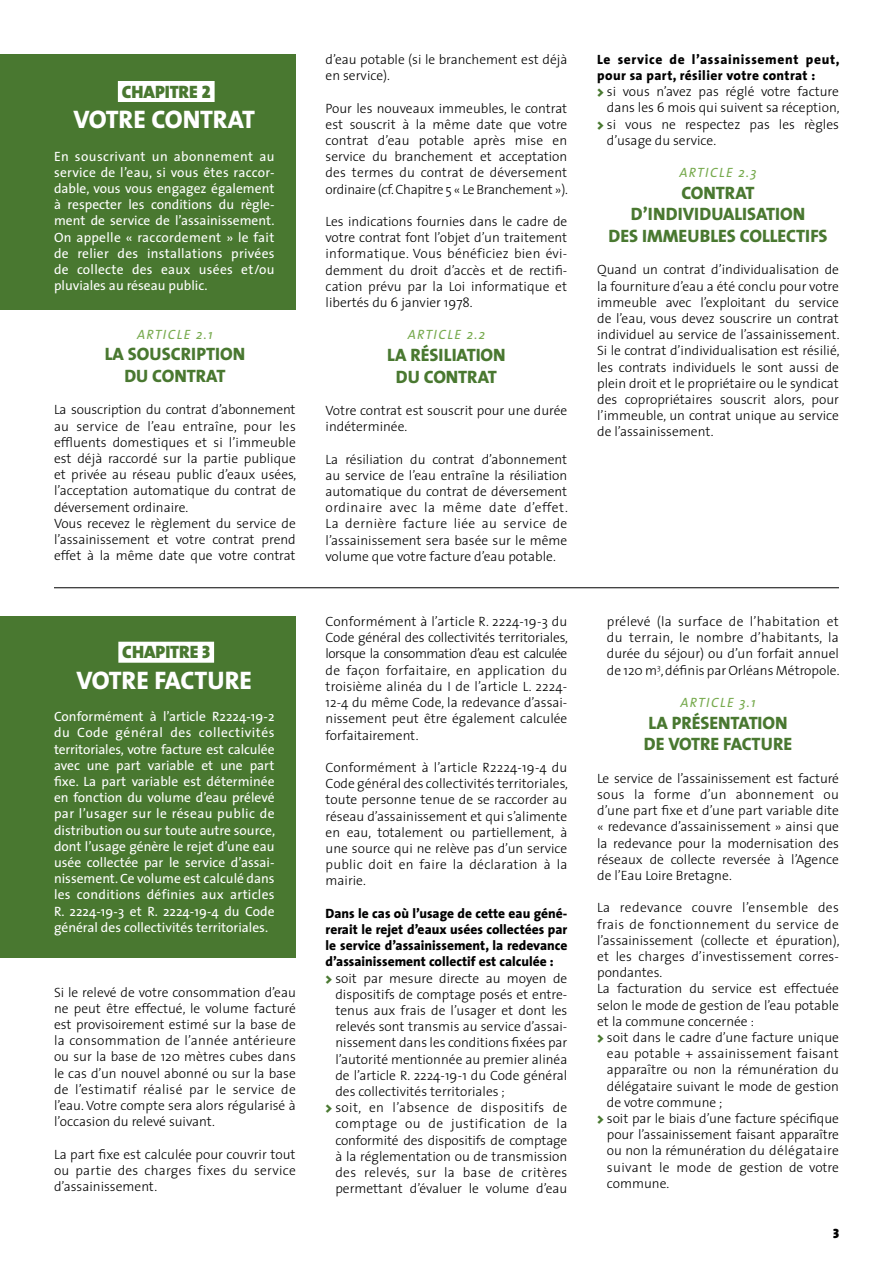
<style>
.page{position:relative;width:893px;height:1263px;background:#fff}
.page>*{position:absolute;margin:0;border:0;box-sizing:border-box;transform-origin:0 0}
.t1{font:800 25.5px "The Sans";letter-spacing:-.01em;color:#fff}
.t2{font:800 18px/21.6px "The Sans";color:#497830;text-align:center}
.t3{font:18px "The Sans Black Caps";color:#497830}
.t4{font:900 18px "The Sans";color:#497830}
.t5{font:300 13.5px/16.2px "The Sans";color:#000;text-align:justify}
.t6{font:13.5px/16.2px "The Sans";color:#fff;text-align:justify}
.t7{font:300 13.5px "The Sans";letter-spacing:.03em;color:#000}
.t8{font:800 13.5px "The Sans";color:#000}
.t9{font:italic 13.5px "The Sans";letter-spacing:.1em;color:#77aa4e}
.t10{font:800 13.5px "The Sans";letter-spacing:.05em;color:#000}
.t11{font:800 13.5px "The Sans";letter-spacing:.03em;color:#000}
.t12{font:300 13.5px "The Sans";letter-spacing:.02em;color:#000}
.t13{font:13.5px "The Sans Black Caps";color:#000}
.s1{font-family:"The Sans Black Caps";font-weight:400}
.s2{font-weight:900;color:#497830}
</style>
<div class="page">
<div style="left:0;top:54px;width:296px;height:255px;background:#497830"></div>
<div style="left:118px;top:81px;width:97px;height:21px;background:#fff"></div>
<hr style="left:54px;top:587px;width:785px;height:1px;background:#000">
<div style="left:0;top:616px;width:296px;height:342px;background:#497830"></div>
<div style="left:118px;top:642px;width:96px;height:21px;background:#fff"></div>
<h2 class="t3" style="left:122px;top:76px;width:90px">CHAPITRE 2</h2>
<h1 class="t1" style="left:73px;top:98px;width:183px">VOTRE CONTRAT</h1>
<p class="t6" style="left:54px;top:147px;width:222px">En souscrivant un abonnement au service de l’eau, si vous êtes raccor&shy;dable, vous vous engagez également à respecter les conditions du règle&shy;ment de service de l’assainissement.<br>On appelle « raccordement » le fait de relier des installations privées de collecte des eaux usées et/ou pluviales au réseau public.</p>
<p class="t9" style="left:137px;top:323px;width:77px">ARTICLE 2.1</p>
<h2 class="t2" style="left:105px;top:343px;width:142px">LA SOUSCRIPTION<br>DU CONTRAT</h2>
<p class="t5" style="left:54px;top:401px;width:244px;text-align:left">La souscription du contrat d’abonnement au service de l’eau entraîne, pour les effluents domestiques et si l’immeuble est déjà raccordé sur la partie publique et privée au réseau public d’eaux usées, l’acceptation automatique du contrat de déversement ordinaire.<br>Vous recevez le règlement du service de l’assainissement et votre contrat prend effet à la même date que votre contrat</p>
<h2 class="t4" style="left:122px;top:637px;width:89px">CHAPITRE <span class="s1">3</span></h2>
<h1 class="t1" style="left:77px;top:659px;width:177px">VOTRE FACTURE</h1>
<p class="t6" style="left:54px;top:708px;width:223px">Conformément à l’article R2224-19-2 du Code général des collectivités territoriales, votre facture est calculée avec une part variable et une part fixe. La part variable est déterminée en fonction du volume d’eau prélevé par l’usager sur le réseau public de distribution ou sur toute autre source, dont l’usage génère le rejet d’une eau usée collectée par le service d’assai&shy;nissement. Ce volume est calculé dans les conditions définies aux articles R. 2224-19-3 et R. 2224-19-4 du Code général des collectivités territoriales.</p>
<p class="t5" style="left:54px;top:983px;width:243px">Si le relevé de votre consommation d’eau ne peut être effectué, le volume facturé est provisoirement estimé sur la base de la consommation de l’année antérieure ou sur la base de 120 mètres cubes dans le cas d’un nouvel abonné ou sur la base de l’estimatif réalisé par le service de l’eau. Votre compte sera alors régularisé à l’occasion du relevé suivant.</p>
<p class="t5" style="left:54px;top:1145px;width:243px">La part fixe est calculée pour couvrir tout ou partie des charges fixes du service d’assainissement.</p>
<p class="t5" style="left:326px;top:51px;width:243px">d’eau potable (si le branchement est déjà en service).</p>
<p class="t5" style="left:326px;top:99px;width:244px">Pour les nouveaux immeubles, le contrat est souscrit à la même date que votre contrat d’eau potable après mise en service du branchement et acceptation des termes du contrat de déversement ordinaire (cf. Chapitre 5 « Le Branchement »).</p>
<p class="t5" style="left:326px;top:213px;width:243px">Les indications fournies dans le cadre de votre contrat font l’objet d’un traitement informatique. Vous bénéficiez bien évi&shy;demment du droit d’accès et de rectifi&shy;cation prévu par la Loi informatique et libertés du 6 janvier 1978.</p>
<p class="t9" style="left:408px;top:324px;width:79px">ARTICLE 2.2</p>
<h2 class="t2" style="left:387px;top:344px;width:120px">LA RÉSILIATION<br>DU CONTRAT</h2>
<p class="t5" style="left:326px;top:402px;width:243px">Votre contrat est souscrit pour une durée indéterminée.</p>
<p class="t5" style="left:326px;top:450px;width:244px">La résiliation du contrat d’abonnement au service de l’eau entraîne la résiliation automatique du contrat de déversement ordinaire avec la même date d’effet.<br>La dernière facture liée au service de l’assainissement sera basée sur le même volume que votre facture d’eau potable.</p>
<p class="t5" style="left:326px;top:613px;width:244px">Conformément à l’article R. 2224-19-3 du Code général des collectivités territoriales, lorsque la consommation d’eau est calculée de façon forfaitaire, en application du troisième alinéa du I de l’article L. 2224- 12-4 du même Code, la redevance d’assai&shy;nissement peut être également calculée forfaitairement.</p>
<p class="t5" style="left:326px;top:759px;width:244px">Conformément à l’article R2224-19-4 du Code général des collectivités territoriales, toute personne tenue de se raccorder au réseau d’assainissement et qui s’alimente en eau, totalement ou partiellement, à une source qui ne relève pas d’un service public doit en faire la déclaration à la mairie.</p>
<p class="t8" style="left:326px;top:902px;width:243px">Dans le cas où l’usage de cette eau géné-</p>
<p class="t8" style="left:326px;top:918px;width:243px">rerait le rejet d’eaux usées collectées par</p>
<p class="t8" style="left:326px;top:934px;width:243px">le service d’assainissement, la redevance</p>
<p class="t8" style="left:326px;top:950px;width:230px">d’assainissement collectif est calculée :</p>
<p class="t5" style="left:326px;top:969px;width:243px"><span class="s2">&gt;</span> soit par mesure directe au moyen de</p>
<p class="t5" style="left:335px;top:986px;width:233px">dispositifs de comptage posés et entre-</p>
<p class="t5" style="left:335px;top:1002px;width:233px">tenus aux frais de l’usager et dont les</p>
<p class="t5" style="left:335px;top:1018px;width:233px">relevés sont transmis au service d’assai-</p>
<p class="t5" style="left:335px;top:1034px;width:233px">nissement dans les conditions fixées par</p>
<p class="t5" style="left:335px;top:1050px;width:233px">l’autorité mentionnée au premier alinéa</p>
<p class="t5" style="left:335px;top:1067px;width:233px">de l’article R. 2224-19-1 du Code général</p>
<p class="t5" style="left:335px;top:1083px;width:171px">des collectivités territoriales ;</p>
<p class="t7" style="left:326px;top:1096px;width:243px"><span class="s2">&gt;</span> soit, en l’absence de dispositifs de</p>
<p class="t7" style="left:335px;top:1112px;width:233px">comptage ou de justification de la</p>
<p class="t5" style="left:335px;top:1131px;width:233px">conformité des dispositifs de comptage</p>
<p class="t5" style="left:335px;top:1148px;width:233px">à la réglementation ou de transmission</p>
<p class="t7" style="left:335px;top:1161px;width:233px">des relevés, sur la base de critères</p>
<p class="t5" style="left:335px;top:1180px;width:233px">permettant d’évaluer le volume d’eau</p>
<p class="t10" style="left:597px;top:48px;width:244px">Le service de l’assainissement peut,</p>
<p class="t11" style="left:597px;top:64px;width:220px">pour sa part, résilier votre contrat :</p>
<p class="t5" style="left:597px;top:83px;width:243px"><span class="s2">&gt;</span> si vous n’avez pas réglé votre facture</p>
<p class="t5" style="left:607px;top:99px;width:234px">dans les 6 mois qui suivent sa réception,</p>
<p class="t5" style="left:597px;top:115px;width:243px"><span class="s2">&gt;</span> si vous ne respectez pas les règles</p>
<p class="t5" style="left:607px;top:132px;width:111px">d’usage du service.</p>
<p class="t9" style="left:679px;top:161px;width:79px">ARTICLE 2.3</p>
<h2 class="t2" style="left:608px;top:181px;width:221px">CONTRAT<br>D’INDIVIDUALISATION<br>DES IMMEUBLES COLLECTIFS</h2>
<p class="t5" style="left:597px;top:261px;width:244px">Quand un contrat d’individualisation de la fourniture d’eau a été conclu pour votre immeuble avec l’exploitant du service de l’eau, vous devez souscrire un contrat individuel au service de l’assainissement.<br>Si le contrat d’individualisation est résilié, les contrats individuels le sont aussi de plein droit et le propriétaire ou le syndicat des copropriétaires souscrit alors, pour l’immeuble, un contrat unique au service de l’assainissement.</p>
<p class="t5" style="left:607px;top:613px;width:234px">prélevé (la surface de l’habitation et du terrain, le nombre d’habitants, la durée du séjour) ou d’un forfait annuel de 120 m<sup>3</sup>, définis par Orléans Métropole.</p>
<p class="t9" style="left:680px;top:691px;width:77px">ARTICLE 3.1</p>
<h2 class="t2" style="left:644px;top:711px;width:150px;text-align:left">LA PRÉSENTATION<br>DE VOTRE FACTURE</h2>
<p class="t5" style="left:597px;top:770px;width:243px">Le service de l’assainissement est facturé sous la forme d’un abonnement ou d’une part fixe et d’une part variable dite « redevance d’assainissement » ainsi que la redevance pour la modernisation des réseaux de collecte reversée à l’Agence de l’Eau Loire Bretagne.</p>
<p class="t7" style="left:597px;top:896px;width:243px">La redevance couvre l’ensemble des</p>
<p class="t7" style="left:597px;top:913px;width:243px">frais de fonctionnement du service de</p>
<p class="t5" style="left:597px;top:932px;width:244px">l’assainissement (collecte et épuration),</p>
<p class="t5" style="left:597px;top:948px;width:243px">et les charges d’investissement corres-</p>
<p class="t5" style="left:597px;top:964px;width:67px">pondantes.</p>
<p class="t5" style="left:597px;top:980px;width:243px">La facturation du service est effectuée</p>
<p class="t5" style="left:597px;top:996px;width:243px">selon le mode de gestion de l’eau potable</p>
<p class="t5" style="left:597px;top:1013px;width:158px">et la commune concernée :</p>
<p class="t5" style="left:597px;top:1029px;width:243px"><span class="s2">&gt;</span> soit dans le cadre d’une facture unique</p>
<p class="t12" style="left:607px;top:1042px;width:233px">eau potable + assainissement faisant</p>
<p class="t5" style="left:607px;top:1061px;width:233px">apparaître ou non la rémunération du</p>
<p class="t5" style="left:607px;top:1077px;width:233px">délégataire suivant le mode de gestion</p>
<p class="t5" style="left:607px;top:1094px;width:117px">de votre commune ;</p>
<p class="t5" style="left:597px;top:1110px;width:243px"><span class="s2">&gt;</span> soit par le biais d’une facture spécifique</p>
<p class="t5" style="left:607px;top:1126px;width:233px">pour l’assainissement faisant apparaître</p>
<p class="t5" style="left:607px;top:1142px;width:233px">ou non la rémunération du délégataire</p>
<p class="t5" style="left:607px;top:1158px;width:233px">suivant le mode de gestion de votre</p>
<p class="t5" style="left:607px;top:1175px;width:64px">commune.</p>
<p class="t13" style="left:833px;top:1222px;width:7px">3</p>
</div>
